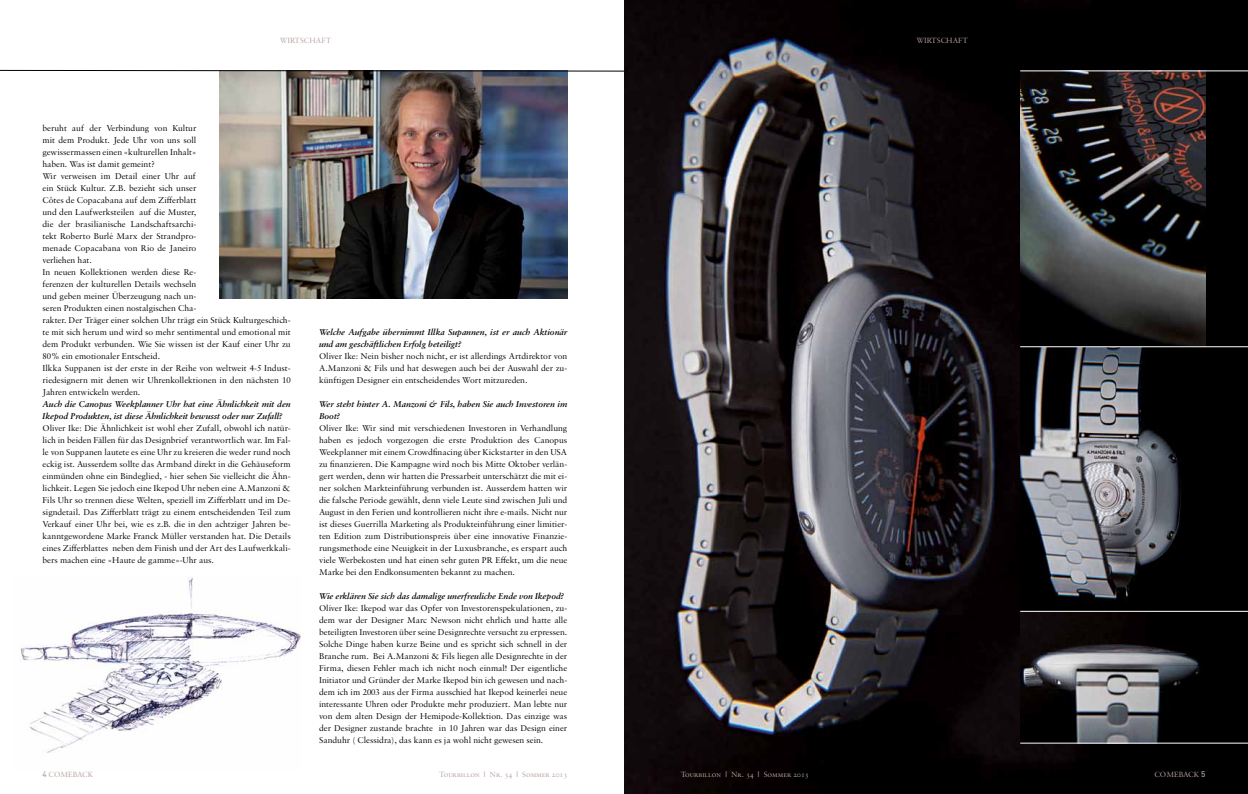
<style>
.page{position:relative;width:1248px;height:794px;background:#fff}
.page>*{position:absolute;margin:0;border:0;box-sizing:border-box;transform-origin:0 0}
.t1{font:9px/12px "Sabon MT Pro";color:#000;text-align:justify}
.t2{font:italic 600 9px/12px "Sabon MT Pro";color:#000}
.t3{font:8px "Sabon MT Pro";color:#b4a49f}
.s1{font-family:"DIN Offc";font-weight:500}
.s2{font-family:"DIN Offc"}
</style>
<div class="page">
<img style="left:219px;top:72px;width:348px;height:227px">
<img style="left:20px;top:578px;width:280px;height:175px">
<svg style="left:0;top:70px;width:624px;height:2px"></svg>
<div style="left:624px;top:0;width:623px;height:794px;background:#000"></div>
<img style="left:624px;top:0;width:465px;height:794px">
<img style="left:1020px;top:72px;width:185px;height:671px">
<hr style="left:1020px;top:71px;width:227px;height:1px;background:#fff">
<hr style="left:1020px;top:346px;width:227px;height:1px;background:#fff">
<hr style="left:1020px;top:611px;width:227px;height:1px;background:#fff">
<hr style="left:1020px;top:743px;width:227px;height:1px;background:#fff">
<p class="t3" style="left:280px;top:35px;width:53px">WIRTSCHAFT</p>
<p class="t3" style="left:916px;top:35px;width:53px">WIRTSCHAFT</p>
<p class="t1" style="left:43px;top:122px;width:250px;text-align:left">beruht auf der Verbindung von Kultur<br>mit dem Produkt. Jede Uhr von uns soll<br>gewissermassen einen «kulturellen Inhalt»<br>haben. Was ist damit gemeint?<br>Wir verweisen im Detail einer Uhr auf<br>ein Stück Kultur. Z.B. bezieht sich unser<br>Côtes de Copacabana auf dem Zifferblatt<br>und den Laufwerksteilen auf die Muster,<br>die der brasilianische Landschaftsarchi-<br>tekt Roberto Burlé Marx der Strandpro-<br>menade Copacabana von Rio de Janeiro<br>verliehen hat.<br>In neuen Kollektionen werden diese Re-<br>ferenzen der kulturellen Details wechseln<br>und geben meiner Überzeugung nach un-<br>seren Produkten einen nostalgischen Cha-<br>rakter. Der Träger einer solchen Uhr trägt ein Stück Kulturgeschich&shy;te mit sich herum und wird so mehr sentimental und emotional mit dem Produkt verbunden. Wie Sie wissen ist der Kauf einer Uhr zu 80% ein emotionaler Entscheid.<br>Ilkka Suppanen ist der erste in der Reihe von weltweit 4-5 Indust&shy;riedesignern mit denen wir Uhrenkollektionen in den nächsten 10<br>Jahren entwickeln werden.</p>
<p class="t2" style="left:43px;top:398px;width:250px">Auch die Canopus Weekplanner Uhr hat eine Ähnlichkeit mit den<br>Ikepod Produkten, ist diese Ähnlichkeit bewusst oder nur Zufall?</p>
<p class="t1" style="left:43px;top:422px;width:250px">Oliver Ike: Die Ähnlichkeit ist wohl eher Zufall, obwohl ich natür&shy;lich in beiden Fällen für das Designbrief verantwortlich war. Im Fal&shy;le von Suppanen lautete es eine Uhr zu kreieren die weder rund noch eckig ist. Ausserdem sollte das Armband direkt in die Gehäuseform einmünden ohne ein Bindeglied, - hier sehen Sie vielleicht die Ähn&shy;lichkeit. Legen Sie jedoch eine Ikepod Uhr neben eine A.Manzoni &amp; Fils Uhr so trennen diese Welten, speziell im Zifferblatt und im De&shy;signdetail. Das Zifferblatt trägt zu einem entscheidenden Teil zum Verkauf einer Uhr bei, wie es z.B. die in den achtziger Jahren be&shy;kanntgewordene Marke Franck Müller verstanden hat. Die Details eines Zifferblattes neben dem Finish und der Art des Laufwerkkali&shy;bers machen eine «Haute de gamme»-Uhr aus.</p>
<p class="t3" style="left:43px;top:770px;width:52px"><span class="s1">4</span> COMEBACK</p>
<p class="t2" style="left:319px;top:326px;width:250px">Welche Aufgabe übernimmt Illka Supannen, ist er auch Aktionär und am geschäftlichen Erfolg beteiligt?</p>
<p class="t1" style="left:319px;top:350px;width:250px">Oliver Ike: Nein bisher noch nicht, er ist allerdings Artdirektor von A.Manzoni &amp; Fils und hat deswegen auch bei der Auswahl der zu&shy;künftigen Designer ein entscheidendes Wort mitzureden.</p>
<p class="t2" style="left:319px;top:398px;width:250px">Wer steht hinter A. Manzoni &amp; Fils, haben Sie auch Investoren im<br>Boot?</p>
<p class="t1" style="left:319px;top:422px;width:250px">Oliver Ike: Wir sind mit verschiedenen Investoren in Verhandlung haben es jedoch vorgezogen die erste Produktion des Canopus Weekplanner mit einem Crowdfinacing über Kickstarter in den USA zu finanzieren. Die Kampagne wird noch bis Mitte Oktober verlän&shy;gert werden, denn wir hatten die Pressarbeit unterschätzt die mit ei&shy;ner solchen Markteinführung verbunden ist. Ausserdem hatten wir die falsche Periode gewählt, denn viele Leute sind zwischen Juli und August in den Ferien und kontrollieren nicht ihre e-mails. Nicht nur ist dieses Guerrilla Marketing als Produkteinführung einer limitier&shy;ten Edition zum Distributionspreis über eine innovative Finanzie&shy;rungsmethode eine Neuigkeit in der Luxusbranche, es erspart auch viele Werbekosten und hat einen sehr guten PR Effekt, um die neue Marke bei den Endkonsumenten bekannt zu machen.</p>
<p class="t2" style="left:319px;top:590px;width:247px">Wie erklären Sie sich das damalige unerfreuliche Ende von Ikepod?</p>
<p class="t1" style="left:319px;top:602px;width:250px">Oliver Ike: Ikepod war das Opfer von Investorenspekulationen, zu&shy;dem war der Designer Marc Newson nicht ehrlich und hatte alle beteiligten Investoren über seine Designrechte versucht zu erpressen.<br>Solche Dinge haben kurze Beine und es spricht sich schnell in der Branche rum. Bei A.Manzoni &amp; Fils liegen alle Designrechte in der Firma, diesen Fehler mach ich nicht noch einmal! Der eigentliche Initiator und Gründer der Marke Ikepod bin ich gewesen und nach&shy;dem ich im 2003 aus der Firma ausschied hat Ikepod keinerlei neue interessante Uhren oder Produkte mehr produziert. Man lebte nur von dem alten Design der Hemipode-Kollektion. Das einzige was der Designer zustande brachte in 10 Jahren war das Design einer Sanduhr ( Clessidra), das kann es ja wohl nicht gewesen sein.</p>
<p class="t3" style="left:439px;top:770px;width:129px">Tourbillon <span class="s2">I</span> Nr. 34 <span class="s2">I</span> Sommer 2013</p>
<p class="t3" style="left:680px;top:770px;width:129px">Tourbillon <span class="s2">I</span> Nr. 34 <span class="s2">I</span> Sommer 2013</p>
<p class="t3" style="left:1154px;top:770px;width:53px">COMEBACK <span class="s1">5</span></p>
</div>
